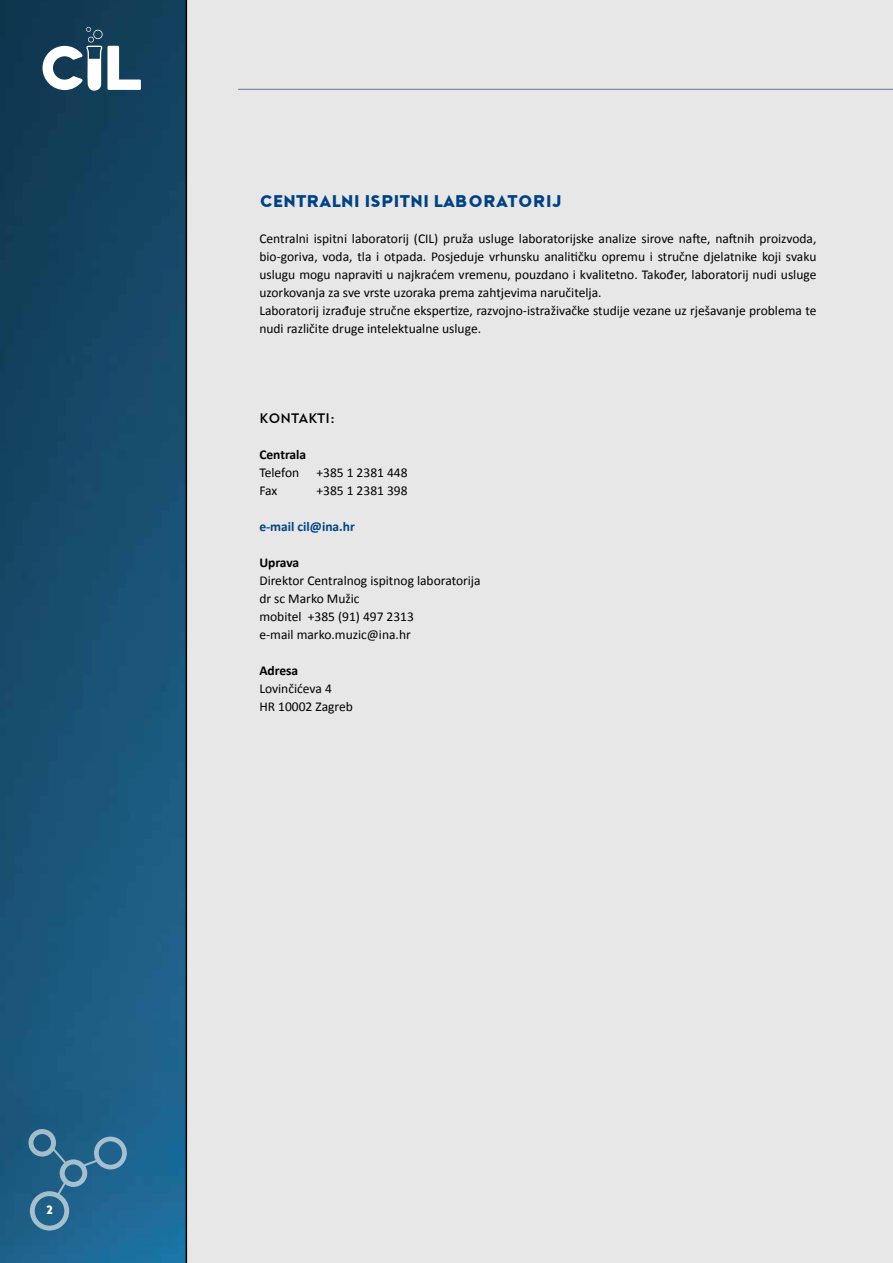
<style>
.page{position:relative;width:893px;height:1263px;background:#e7e7e7}
.page>*{position:absolute;margin:0;border:0;box-sizing:border-box;transform-origin:0 0}
.t1{font:900 16.5px "Molgroup";color:#004285}
.t2{font:13.5px/18px "Calibri";color:#000}
.t3{font:700 13.5px "Calibri";color:#000}
.t4{font:700 13.5px "Calibri";color:#004285}
.t5{font:13.5px "Molgroup";color:#000}
.t6{font:900 12px "Molgroup";color:#fff}
</style>
<div class="page">
<hr style="left:238px;top:89px;width:655px;height:1px;background:#6576a9">
<svg style="left:0;top:0;width:187px;height:1263px;background:#184f70"></svg>
<svg style="left:43px;top:27px;width:98px;height:64px;background:#617d8f"></svg>
<svg style="left:28px;top:1129px;width:99px;height:101px;background:#357196"></svg>
<p class="t6" style="left:46px;top:1202px;width:9px">2</p>
<p class="t1" style="left:259px;top:190px;width:304px">CENTRALNI ISPITNI LABORATORIJ</p>
<p class="t2" style="left:259px;top:230px;width:559px">Centralni ispitni laboratorij (CIL) pruža usluge laboratorijske analize sirove nafte, naftnih proizvoda, bio-goriva, voda, tla i otpada. Posjeduje vrhunsku analitičku opremu i stručne djelatnike koji svaku uslugu mogu napraviti u najkraćem vremenu, pouzdano i kvalitetno. Također, laboratorij nudi usluge uzorkovanja za sve vrste uzoraka prema zahtjevima naručitelja.<br>Laboratorij izrađuje stručne ekspertize, razvojno-istraživačke studije vezane uz rješavanje problema te nudi različite druge intelektualne usluge.</p>
<p class="t5" style="left:259px;top:410px;width:77px">KONTAKTI:</p>
<p class="t3" style="left:259px;top:446px;width:48px">Centrala</p>
<p class="t2" style="left:259px;top:464px;width:41px">Telefon</p>
<p class="t2" style="left:316px;top:464px;width:93px">+385 1 2381 448</p>
<p class="t2" style="left:259px;top:482px;width:20px">Fax</p>
<p class="t2" style="left:316px;top:482px;width:93px">+385 1 2381 398</p>
<p class="t4" style="left:259px;top:518px;width:97px">e-mail cil@ina.hr</p>
<p class="t3" style="left:259px;top:554px;width:41px">Uprava</p>
<p class="t2" style="left:259px;top:572px;width:223px">Direktor Centralnog ispitnog laboratorija dr sc Marko Mužic<br>mobitel +385 (91) 497 2313<br>e-mail marko.muzic@ina.hr</p>
<p class="t3" style="left:259px;top:662px;width:40px">Adresa</p>
<p class="t2" style="left:259px;top:680px;width:95px">Lovinčićeva 4<br>HR 10002 Zagreb</p>
</div>
